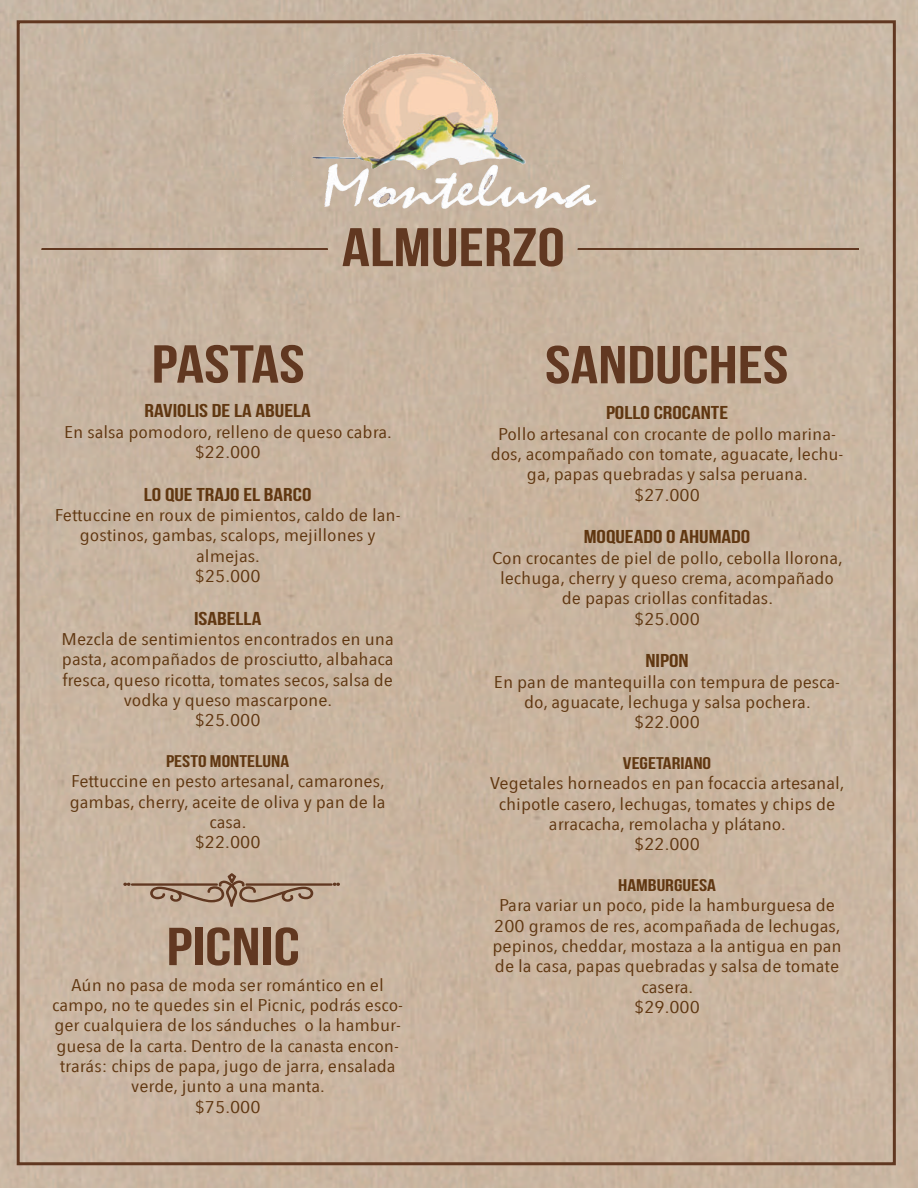
<style>
.page{position:relative;width:918px;height:1188px;background:#fff}
.page>*{position:absolute;margin:0;border:0;box-sizing:border-box;transform-origin:0 0}
.t1{font:54.15px "Bebas Neue";color:#613821;scale:1.28 1}
.t2{font:53.4px "Bebas Neue";color:#613821;scale:1.28 1}
.t3{font:18.6px "Bebas Neue";color:#603711;scale:1.28 1}
.t4{font:16.95px/20.4px "Avenir Next Condensed";color:#603711;text-align:center;scale:1.28 1}
.t5{font:16.95px "Bebas Neue";color:#603711;scale:1.28 1}
</style>
<div class="page">
<svg style="left:576px;top:247px;width:284px;height:4px"></svg>
<svg style="left:40px;top:248px;width:289px;height:3px"></svg>
<div style="left:131px;top:883px;width:87px;height:3px;border:2px solid #613821"></div>
<svg style="left:123px;top:883px;width:8px;height:3px"></svg>
<div style="left:246px;top:883px;width:87px;height:3px;border:2px solid #613821"></div>
<svg style="left:333px;top:883px;width:7px;height:3px"></svg>
<svg style="left:149px;top:872px;width:165px;height:63px;background:#bda691"></svg>
<img style="left:268px;top:12px;width:379px;height:199px">
<h2 class="t2" style="left:152px;top:335px;width:121px">PASTAS</h2>
<h1 class="t1" style="left:342px;top:218px;width:176px">ALMUERZO</h1>
<h2 class="t2" style="left:545px;top:336px;width:192px">SANDUCHES</h2>
<p class="t3" style="left:145px;top:401px;width:131px">RAVIOLIS DE LA ABUELA</p>
<p class="t4" style="left:64px;top:421px;width:258px">En salsa pomodoro, relleno de queso cabra. $22.000</p>
<p class="t3" style="left:144px;top:484px;width:132px">LO QUE TRAJO EL BARCO</p>
<p class="t4" style="left:55px;top:504px;width:272px">Fettuccine en roux de pimientos, caldo de lan&shy;gostinos, gambas, scalops, mejillones y almejas.<br>$25.000</p>
<p class="t3" style="left:194px;top:608px;width:54px">ISABELLA</p>
<p class="t4" style="left:62px;top:628px;width:261px">Mezcla de sentimientos encontrados en una pasta, acompañados de prosciutto, albahaca fresca, queso ricotta, tomates secos, salsa de vodka y queso mascarpone.<br>$25.000</p>
<p class="t5" style="left:166px;top:752px;width:98px">PESTO MONTELUNA</p>
<p class="t4" style="left:70px;top:770px;width:248px">Fettuccine en pesto artesanal, camarones, gambas, cherry, aceite de oliva y pan de la casa.<br>$22.000</p>
<h2 class="t2" style="left:167px;top:917px;width:106px">PICNIC</h2>
<p class="t4" style="left:52px;top:974px;width:276px">Aún no pasa de moda ser romántico en el campo, no te quedes sin el Picnic, podrás esco&shy;ger cualquiera de los sánduches o la hambur&shy;guesa de la carta. Dentro de la canasta encon&shy;trarás: chips de papa, jugo de jarra, ensalada verde, junto a una manta.<br>$75.000</p>
<p class="t3" style="left:606px;top:403px;width:97px">POLLO CROCANTE</p>
<p class="t4" style="left:491px;top:423px;width:277px">Pollo artesanal con crocante de pollo marina&shy;dos, acompañado con tomate, aguacate, lechu&shy;ga, papas quebradas y salsa peruana.<br>$27.000</p>
<p class="t3" style="left:584px;top:527px;width:132px">MOQUEADO O AHUMADO</p>
<p class="t4" style="left:492px;top:547px;width:275px">Con crocantes de piel de pollo, cebolla llorona, lechuga, cherry y queso crema, acompañado de papas criollas confitadas.<br>$25.000</p>
<p class="t3" style="left:645px;top:651px;width:35px">NIPON</p>
<p class="t4" style="left:494px;top:671px;width:272px">En pan de mantequilla con tempura de pesca&shy;do, aguacate, lechuga y salsa pochera. $22.000</p>
<p class="t5" style="left:623px;top:754px;width:70px">VEGETARIANO</p>
<p class="t4" style="left:490px;top:772px;width:278px">Vegetales horneados en pan focaccia artesanal, chipotle casero, lechugas, tomates y chips de arracacha, remolacha y plátano.<br>$22.000</p>
<p class="t5" style="left:618px;top:876px;width:78px">HAMBURGUESA</p>
<p class="t4" style="left:492px;top:894px;width:274px">Para variar un poco, pide la hamburguesa de<br>200 gramos de res, acompañada de lechugas, pepinos, cheddar, mostaza a la antigua en pan de la casa, papas quebradas y salsa de tomate casera.<br>$29.000</p>
</div>
